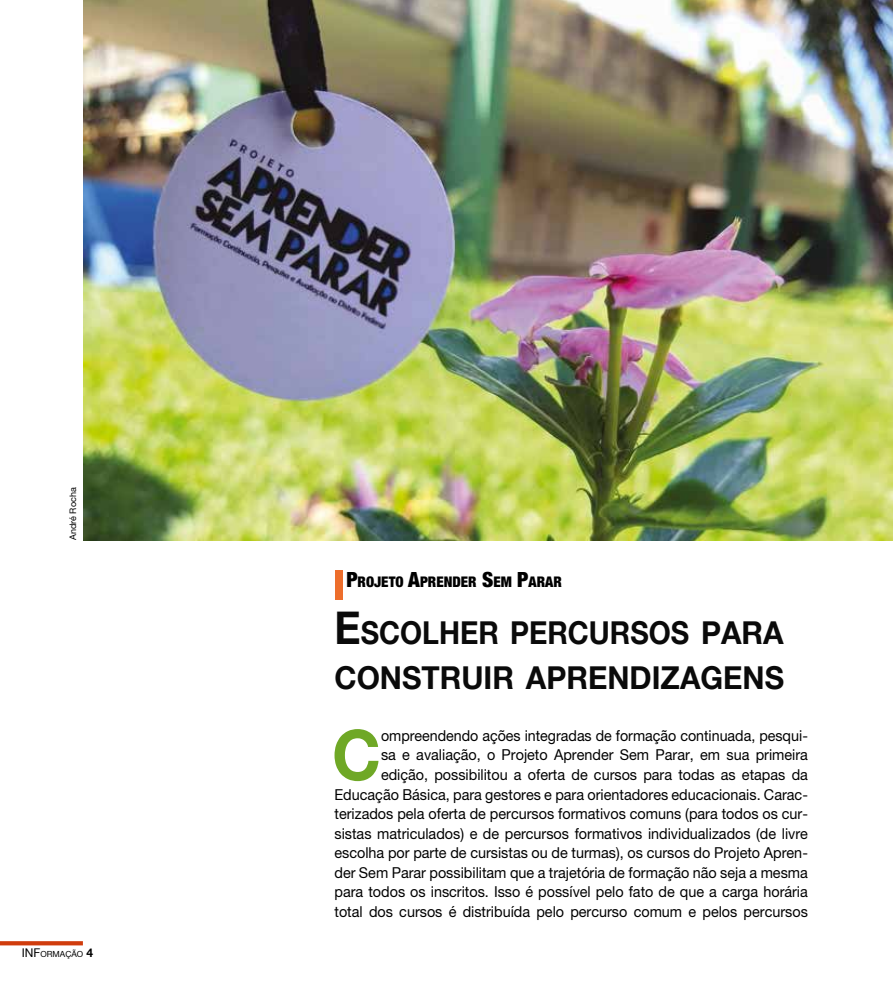
<style>
.page{position:relative;width:893px;height:1000px;background:#fff}
.page>*{position:absolute;margin:0;border:0;box-sizing:border-box;transform-origin:0 0}
.t1{font:700 69.6px "Helvetica Neue";color:#6fa826;scale:.95 1}
.t2{font:700 31.5px/45px "Helvetica Neue";color:#0a0a0a;scale:.9 1}
.t3{font:15px/19.5px "Helvetica Neue";color:#000;text-align:right;scale:.95 1}
.t4{font:900 condensed 14.7px "Helvetica Neue";color:#000}
.t5{font:9px "Helvetica Neue";color:#000}
.t6{font:8.4px "Helvetica Neue";color:#000}
.s1{font-size:12px}
.s2{font-weight:700;font-size:12px}
.s3{font-size:21px}
.s4{font-size:45px}
</style>
<div class="page">
<svg style="left:0;top:941px;width:83px;height:4px"></svg>
<div style="left:335px;top:570px;width:7px;height:30px;background:#ed6e2c"></div>
<img style="left:84px;top:0;width:809px;height:540px">
<p class="t5" style="left:68px;top:540px;width:54px;rotate:-90deg">André Rocha</p>
<p class="t6" style="left:22px;top:949px;width:73px"><span class="s1">INF</span>ORMAÇÃO <span class="s2">4</span></p>
<p class="t4" style="left:346px;top:572px;width:217px"><span class="s3">P</span>ROJETO <span class="s3">A</span>PRENDER <span class="s3">S</span>EM <span class="s3">P</span>ARAR</p>
<h2 class="t2" style="left:334px;top:609px;width:501px"><span class="s4">E</span>SCOLHER PERCURSOS PARA<br>CONSTRUIR APRENDIZAGENS</h2>
<h1 class="t1" style="left:332px;top:712px;width:53px">C</h1>
<p class="t3" style="left:334px;top:725px;width:500px">ompreendendo ações integradas de formação continuada, pesqui-<br>sa e avaliação, o Projeto Aprender Sem Parar, em sua primeira edição, possibilitou a oferta de cursos para todas as etapas da Educação Básica, para gestores e para orientadores educacionais. Carac&shy;terizados pela oferta de percursos formativos comuns (para todos os cur&shy;sistas matriculados) e de percursos formativos individualizados (de livre escolha por parte de cursistas ou de turmas), os cursos do Projeto Apren&shy;der Sem Parar possibilitam que a trajetória de formação não seja a mesma para todos os inscritos. Isso é possível pelo fato de que a carga horária total dos cursos é distribuída pelo percurso comum e pelos percursos</p>
</div>
